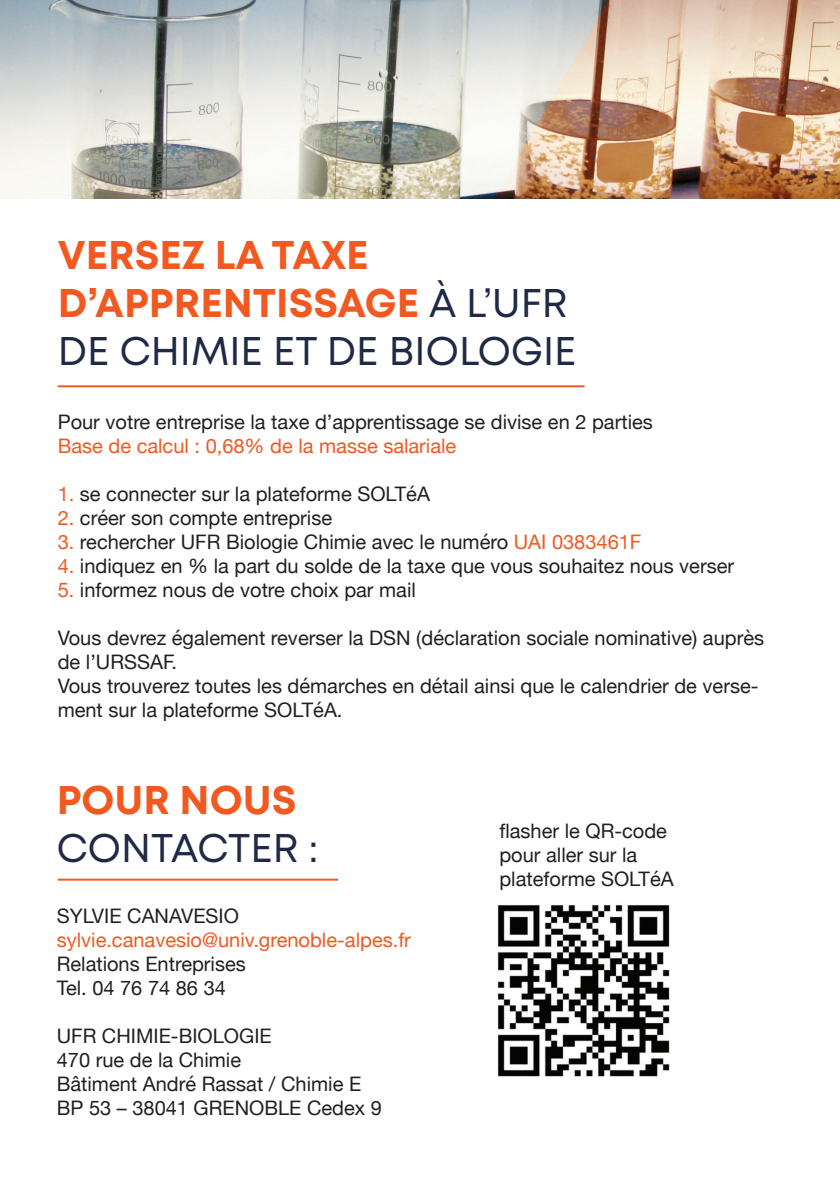
<style>
.page{position:relative;width:840px;height:1191px;background:#fff}
.page>*{position:absolute;margin:0;border:0;box-sizing:border-box;transform-origin:0 0}
.t1{font:700 40px/48px "Mont";color:#f15921}
.t2{font:40px "Mont";color:#1f2b46}
.t3{font:20px/24px "Helvetica Neue";color:#231f20}
.t4{font:20px "Helvetica Neue";color:#f15921}
.s1{font-weight:400;color:#1f2b46}
.s2{color:#f15921}
</style>
<div class="page">
<img style="left:0;top:0;width:493px;height:198px">
<hr style="left:58px;top:385px;width:526px;height:2px;background:#f15921">
<hr style="left:58px;top:878px;width:280px;height:2px;background:#f15921">
<img style="left:493px;top:0;width:346px;height:198px">
<img style="left:497px;top:905px;width:173px;height:172px">
<p class="t1" style="left:58px;top:231px;width:520px">VERSEZ LA TAXE<br>D’APPRENTISSAGE <span class="s1">À L’UFR<br>DE CHIMIE ET DE BIOLOGIE</span></p>
<p class="t3" style="left:58px;top:411px;width:596px">Pour votre entreprise la taxe d’apprentissage se divise en 2 parties</p>
<p class="t4" style="left:58px;top:431px;width:400px">Base de calcul : 0,68% de la masse salariale</p>
<p class="t3" style="left:58px;top:483px;width:373px"><span class="s2">1.</span> se connecter sur la plateforme SOLTéA</p>
<p class="t3" style="left:58px;top:507px;width:276px"><span class="s2">2.</span> créer son compte entreprise</p>
<p class="t3" style="left:58px;top:531px;width:585px"><span class="s2">3.</span> rechercher UFR Biologie Chimie avec le numéro <span class="s2">UAI 0383461F</span></p>
<p class="t3" style="left:58px;top:555px;width:677px"><span class="s2">4.</span> indiquez en % la part du solde de la taxe que vous souhaitez nous verser</p>
<p class="t3" style="left:58px;top:579px;width:359px"><span class="s2">5.</span> informez nous de votre choix par mail</p>
<p class="t3" style="left:58px;top:627px;width:707px">Vous devrez également reverser la DSN (déclaration sociale nominative) auprès de l’URSSAF.</p>
<p class="t3" style="left:58px;top:675px;width:702px">Vous trouverez toutes les démarches en détail ainsi que le calendrier de verse&shy;ment sur la plateforme SOLTéA.</p>
<p class="t1" style="left:57px;top:776px;width:241px">POUR NOUS</p>
<p class="t2" style="left:57px;top:822px;width:263px">CONTACTER :</p>
<p class="t3" style="left:499px;top:820px;width:176px">flasher le QR-code pour aller sur la plateforme SOLTéA</p>
<p class="t3" style="left:57px;top:905px;width:184px">SYLVIE CANAVESIO</p>
<p class="t4" style="left:57px;top:925px;width:355px">sylvie.canavesio@univ.grenoble-alpes.fr</p>
<p class="t3" style="left:57px;top:953px;width:190px">Relations Entreprises</p>
<p class="t3" style="left:57px;top:977px;width:170px">Tel. 04 76 74 86 34</p>
<p class="t3" style="left:57px;top:1025px;width:216px">UFR CHIMIE-BIOLOGIE</p>
<p class="t3" style="left:57px;top:1049px;width:186px">470 rue de la Chimie</p>
<p class="t3" style="left:57px;top:1073px;width:306px">Bâtiment André Rassat / Chimie E</p>
<p class="t3" style="left:57px;top:1097px;width:326px">BP 53 – 38041 GRENOBLE Cedex 9</p>
</div>
